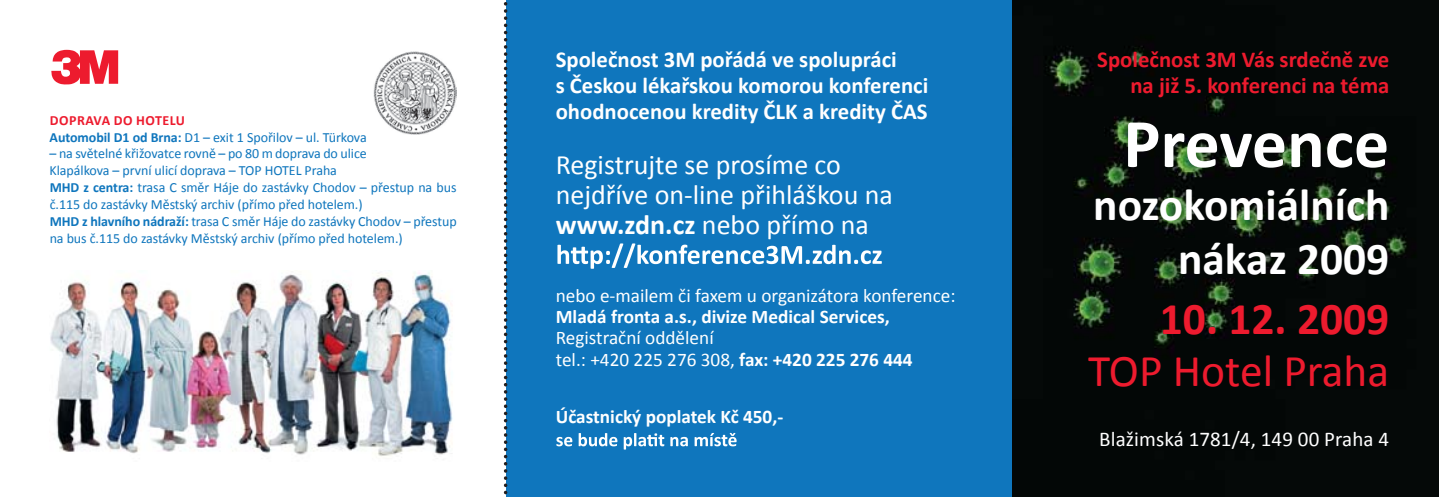
<style>
.page{position:relative;width:1439px;height:497px;background:#fff}
.page>*{position:absolute;margin:0;border:0;box-sizing:border-box;transform-origin:0 0}
.t1{font:700 70px "Calibri";color:#fff}
.t2{font:700 45.5px/54.6px "Calibri";color:#fff;text-align:right}
.t3{font:45.5px "Calibri";color:#ed1b2e}
.t4{font:700 45.5px "Calibri";color:#ed1b2e}
.t5{font:28px/29.8px "Calibri";color:#fff}
.t6{font:700 22.75px/26.2px "Calibri";color:#fff}
.t7{font:700 22.75px/26.2px "Calibri";color:#ed1b2e;text-align:right}
.t8{font:21px "Calibri";letter-spacing:.005em;color:#fff}
.t9{font:19.25px/21px "Calibri";color:#fff}
.t10{font:700 19.25px "Calibri";color:#fff}
.t11{font:14px/16.8px "Calibri";letter-spacing:-.005em;color:#0f76bd}
.s1{font-weight:700;color:#ed1b2e}
.s2{font-weight:700}
</style>
<div class="page">
<svg style="left:51px;top:50px;width:67px;height:34px"></svg>
<img style="left:374px;top:51px;width:82px;height:83px">
<div style="left:506px;top:0;width:933px;height:496px;background:#0f76bd"></div>
<div style="left:1012px;top:0;width:427px;height:496px;background:#030706"></div>
<svg style="left:557px;top:243px;width:325px;height:25px"></svg>
<svg style="left:556px;top:432px;width:180px;height:17px"></svg>
<svg style="left:504px;top:2px;width:3px;height:495px"></svg>
<img style="left:50px;top:272px;width:403px;height:185px">
<p class="t11" style="left:50px;top:111px;width:319px"><span class="s1">DOPRAVA DO HOTELU<br></span><span class="s2">Automobil D1 od Brna:</span> D1 – exit 1 Spořilov – ul. Türkova</p>
<p class="t11" style="left:50px;top:144px;width:408px">– na světelné křižovatce rovně – po 80 m doprava do ulice<br>Klapálkova – první ulicí doprava – TOP HOTEL Praha<br><span class="s2">MHD z centra:</span> trasa C směr Háje do zastávky Chodov – přestup na bus č.115 do zastávky Městský archiv (přímo před hotelem.)<br><span class="s2">MHD z hlavního nádraží:</span> trasa C směr Háje do zastávky Chodov – přestup na bus č.115 do zastávky Městský archiv (přímo před hotelem.)</p>
<h3 class="t6" style="left:556px;top:45px;width:374px">Společnost 3M pořádá ve spolupráci<br>s Českou lékařskou komorou konferenci ohodnocenou kredity ČLK a kredity ČAS</h3>
<h3 class="t5" style="left:556px;top:149px;width:339px">Registrujte se prosíme co nejdříve on-line přihláškou na <span class="s2">www.zdn.cz</span> nebo přímo na</h3>
<h3 class="t9" style="left:556px;top:284px;width:401px">nebo e-mailem či faxem u organizátora konference:</h3>
<h3 class="t10" style="left:556px;top:304px;width:335px">Mladá fronta a.s., divize Medical Services,</h3>
<h3 class="t9" style="left:556px;top:326px;width:358px">Registrační oddělení<br>tel.: +420 225 276 308, <span class="s2">fax: +420 225 276 444</span></h3>
<h3 class="t10" style="left:556px;top:404px;width:229px">Účastnický poplatek Kč 450,-</h3>
<h3 class="t7" style="left:1097px;top:45px;width:294px">Společnost 3M Vás srdečně zve na již 5. konferenci na téma</h3>
<h1 class="t1" style="left:1123px;top:100px;width:267px">Prevence</h1>
<h2 class="t2" style="left:1093px;top:175px;width:298px">nozokomiálních nákaz 2009</h2>
<h2 class="t4" style="left:1160px;top:290px;width:231px">10. 12. 2009</h2>
<h2 class="t3" style="left:1088px;top:342px;width:303px">TOP Hotel Praha</h2>
<h3 class="t8" style="left:1099px;top:425px;width:291px">Blažimská 1781/4, 149 00 Praha 4</h3>
</div>
